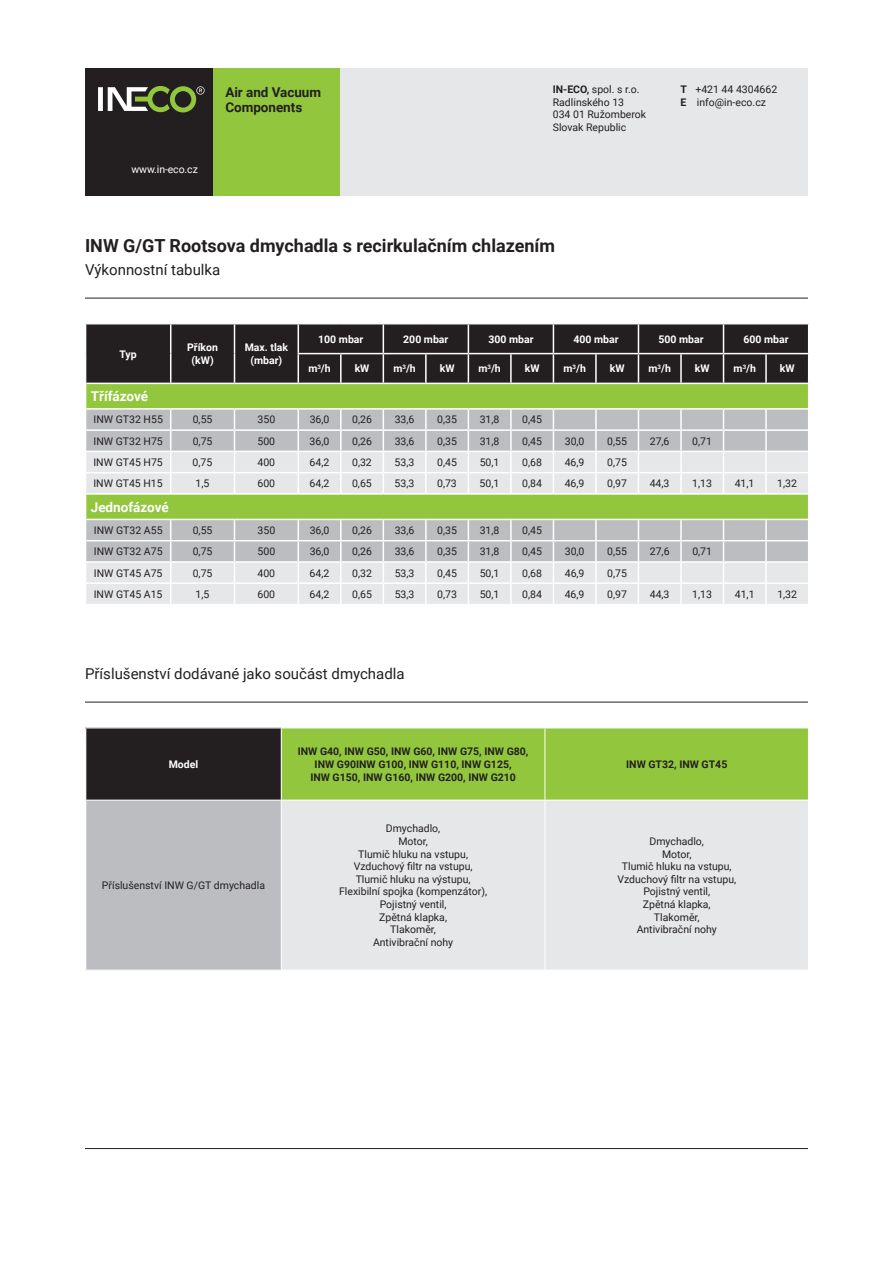
<style>
.page{position:relative;width:893px;height:1263px;background:#fff}
.page>*{position:absolute;margin:0;border:0;box-sizing:border-box;transform-origin:0 0}
.t1{font:700 18px "Roboto";color:#231f20}
.t2{font:15px "Roboto";color:#231f20}
.t3{font:700 13.5px/15px "Roboto";letter-spacing:-.005em;color:#231f20}
.t4{font:700 13.5px "Roboto";color:#fff}
.t5{font:10.5px/12.6px "Roboto";color:#231f20}
.t6{font:700 10.5px/12.6px "Roboto";color:#231f20;text-align:center}
.t7{font:700 10.5px/12.6px "Roboto";color:#fff;text-align:center}
.t8{font:10.5px "Roboto";letter-spacing:-.01em;color:#fff}
.s1{font-weight:700}
</style>
<div class="page">
<hr style="left:85px;top:1148px;width:723px;height:1px;background:#231f20">
<div style="left:340px;top:68px;width:468px;height:128px;background:#e6e7e9"></div>
<div style="left:213px;top:68px;width:127px;height:128px;background:#92c73d"></div>
<div style="left:85px;top:68px;width:128px;height:128px;background:#231f20"></div>
<svg style="left:98px;top:86px;width:107px;height:26px"></svg>
<hr style="left:85px;top:298px;width:723px;height:1px;background:#231f20">
<hr style="left:85px;top:702px;width:723px;height:1px;background:#231f20">
<div style="left:86px;top:728px;width:195px;height:72px;background:#231f20"></div>
<div style="left:282px;top:728px;width:526px;height:72px;background:#92c73d"></div>
<div style="left:86px;top:800px;width:195px;height:170px;background:#bcbdc0"></div>
<div style="left:282px;top:801px;width:526px;height:168px;background:#e6e7e9"></div>
<hr style="left:545px;top:728px;width:1px;height:72px;background:#fff">
<hr style="left:545px;top:800px;width:1px;height:169px;background:#fff">
<hr style="left:86px;top:800px;width:195px;height:1px;background:#fff">
<hr style="left:85px;top:969px;width:196px;height:2px;background:#fff">
<svg style="left:85px;top:324px;width:724px;height:280px;background:#a7b09a"></svg>
<p class="t8" style="left:132px;top:162px;width:68px">www.in-eco.cz</p>
<p class="t3" style="left:225px;top:84px;width:97px">Air and Vacuum<br>Components</p>
<p class="t5" style="left:553px;top:82px;width:95px"><span class="s1">IN-ECO,</span> spol. s r.o.<br>Radlinského 13<br>034 01 Ružomberok<br>Slovak Republic</p>
<h1 class="t1" style="left:85px;top:233px;width:472px">INW G/GT Rootsova dmychadla s recirkulačním chlazením</h1>
<h2 class="t2" style="left:85px;top:259px;width:137px">Výkonnostní tabulka</h2>
<p class="t5" style="left:680px;top:82px;width:98px"><span class="s1">T</span> +421 44 4304662<br><span class="s1">E</span> info@in-eco.cz</p>
<p class="t7" style="left:120px;top:347px;width:19px">Typ</p>
<p class="t7" style="left:187px;top:341px;width:32px">Příkon (kW)</p>
<p class="t7" style="left:245px;top:341px;width:45px">Max. tlak (mbar)</p>
<p class="t7" style="left:318px;top:332px;width:47px">100 mbar</p>
<p class="t7" style="left:403px;top:332px;width:47px">200 mbar</p>
<p class="t7" style="left:488px;top:332px;width:47px">300 mbar</p>
<p class="t7" style="left:573px;top:332px;width:47px">400 mbar</p>
<p class="t7" style="left:658px;top:332px;width:47px">500 mbar</p>
<p class="t7" style="left:743px;top:332px;width:47px">600 mbar</p>
<p class="t7" style="left:308px;top:362px;width:24px">m<sup>3</sup>/h</p>
<p class="t7" style="left:355px;top:362px;width:16px">kW</p>
<p class="t7" style="left:393px;top:362px;width:24px">m<sup>3</sup>/h</p>
<p class="t7" style="left:440px;top:362px;width:16px">kW</p>
<p class="t7" style="left:478px;top:362px;width:24px">m<sup>3</sup>/h</p>
<p class="t7" style="left:525px;top:362px;width:16px">kW</p>
<p class="t7" style="left:563px;top:362px;width:24px">m<sup>3</sup>/h</p>
<p class="t7" style="left:610px;top:362px;width:16px">kW</p>
<p class="t7" style="left:648px;top:362px;width:24px">m<sup>3</sup>/h</p>
<p class="t7" style="left:695px;top:362px;width:16px">kW</p>
<p class="t7" style="left:734px;top:362px;width:24px">m<sup>3</sup>/h</p>
<p class="t7" style="left:780px;top:362px;width:16px">kW</p>
<p class="t4" style="left:91px;top:387px;width:59px">Třífázové</p>
<p class="t5" style="left:94px;top:413px;width:71px">INW GT32 H55</p>
<p class="t5" style="left:193px;top:413px;width:21px">0,55</p>
<p class="t5" style="left:258px;top:413px;width:19px">350</p>
<p class="t5" style="left:310px;top:413px;width:21px">36,0</p>
<p class="t5" style="left:352px;top:413px;width:21px">0,26</p>
<p class="t5" style="left:395px;top:413px;width:21px">33,6</p>
<p class="t5" style="left:437px;top:413px;width:21px">0,35</p>
<p class="t5" style="left:480px;top:413px;width:21px">31,8</p>
<p class="t5" style="left:522px;top:413px;width:21px">0,45</p>
<p class="t5" style="left:93px;top:434px;width:71px">INW GT32 H75</p>
<p class="t5" style="left:193px;top:434px;width:21px">0,75</p>
<p class="t5" style="left:258px;top:434px;width:19px">500</p>
<p class="t5" style="left:310px;top:434px;width:21px">36,0</p>
<p class="t5" style="left:352px;top:434px;width:21px">0,26</p>
<p class="t5" style="left:395px;top:434px;width:21px">33,6</p>
<p class="t5" style="left:437px;top:434px;width:21px">0,35</p>
<p class="t5" style="left:480px;top:434px;width:21px">31,8</p>
<p class="t5" style="left:522px;top:434px;width:21px">0,45</p>
<p class="t5" style="left:565px;top:434px;width:21px">30,0</p>
<p class="t5" style="left:607px;top:434px;width:21px">0,55</p>
<p class="t5" style="left:650px;top:434px;width:21px">27,6</p>
<p class="t5" style="left:692px;top:434px;width:21px">0,71</p>
<p class="t5" style="left:93px;top:455px;width:71px">INW GT45 H75</p>
<p class="t5" style="left:193px;top:455px;width:21px">0,75</p>
<p class="t5" style="left:257px;top:455px;width:19px">400</p>
<p class="t5" style="left:310px;top:455px;width:21px">64,2</p>
<p class="t5" style="left:352px;top:455px;width:21px">0,32</p>
<p class="t5" style="left:395px;top:455px;width:21px">53,3</p>
<p class="t5" style="left:437px;top:455px;width:21px">0,45</p>
<p class="t5" style="left:480px;top:455px;width:21px">50,1</p>
<p class="t5" style="left:522px;top:455px;width:21px">0,68</p>
<p class="t5" style="left:565px;top:455px;width:21px">46,9</p>
<p class="t5" style="left:607px;top:455px;width:21px">0,75</p>
<p class="t5" style="left:93px;top:477px;width:71px">INW GT45 H15</p>
<p class="t5" style="left:196px;top:477px;width:15px">1,5</p>
<p class="t5" style="left:257px;top:477px;width:19px">600</p>
<p class="t5" style="left:310px;top:477px;width:21px">64,2</p>
<p class="t5" style="left:352px;top:477px;width:21px">0,65</p>
<p class="t5" style="left:395px;top:477px;width:21px">53,3</p>
<p class="t5" style="left:437px;top:477px;width:21px">0,73</p>
<p class="t5" style="left:480px;top:477px;width:21px">50,1</p>
<p class="t5" style="left:522px;top:477px;width:21px">0,84</p>
<p class="t5" style="left:565px;top:477px;width:21px">46,9</p>
<p class="t5" style="left:607px;top:477px;width:21px">0,97</p>
<p class="t5" style="left:650px;top:477px;width:21px">44,3</p>
<p class="t5" style="left:692px;top:477px;width:21px">1,13</p>
<p class="t5" style="left:735px;top:477px;width:21px">41,1</p>
<p class="t5" style="left:777px;top:477px;width:21px">1,32</p>
<p class="t4" style="left:91px;top:497px;width:80px">Jednofázové</p>
<p class="t5" style="left:94px;top:524px;width:70px">INW GT32 A55</p>
<p class="t5" style="left:193px;top:524px;width:21px">0,55</p>
<p class="t5" style="left:258px;top:524px;width:19px">350</p>
<p class="t5" style="left:310px;top:524px;width:21px">36,0</p>
<p class="t5" style="left:352px;top:524px;width:21px">0,26</p>
<p class="t5" style="left:395px;top:524px;width:21px">33,6</p>
<p class="t5" style="left:437px;top:524px;width:21px">0,35</p>
<p class="t5" style="left:480px;top:524px;width:21px">31,8</p>
<p class="t5" style="left:522px;top:524px;width:21px">0,45</p>
<p class="t5" style="left:94px;top:545px;width:70px">INW GT32 A75</p>
<p class="t5" style="left:193px;top:545px;width:21px">0,75</p>
<p class="t5" style="left:258px;top:545px;width:19px">500</p>
<p class="t5" style="left:310px;top:545px;width:21px">36,0</p>
<p class="t5" style="left:352px;top:545px;width:21px">0,26</p>
<p class="t5" style="left:395px;top:545px;width:21px">33,6</p>
<p class="t5" style="left:437px;top:545px;width:21px">0,35</p>
<p class="t5" style="left:480px;top:545px;width:21px">31,8</p>
<p class="t5" style="left:522px;top:545px;width:21px">0,45</p>
<p class="t5" style="left:565px;top:545px;width:21px">30,0</p>
<p class="t5" style="left:607px;top:545px;width:21px">0,55</p>
<p class="t5" style="left:650px;top:545px;width:21px">27,6</p>
<p class="t5" style="left:692px;top:545px;width:21px">0,71</p>
<p class="t5" style="left:94px;top:566px;width:70px">INW GT45 A75</p>
<p class="t5" style="left:193px;top:566px;width:21px">0,75</p>
<p class="t5" style="left:257px;top:566px;width:19px">400</p>
<p class="t5" style="left:310px;top:566px;width:21px">64,2</p>
<p class="t5" style="left:352px;top:566px;width:21px">0,32</p>
<p class="t5" style="left:395px;top:566px;width:21px">53,3</p>
<p class="t5" style="left:437px;top:566px;width:21px">0,45</p>
<p class="t5" style="left:480px;top:566px;width:21px">50,1</p>
<p class="t5" style="left:522px;top:566px;width:21px">0,68</p>
<p class="t5" style="left:565px;top:566px;width:21px">46,9</p>
<p class="t5" style="left:607px;top:566px;width:21px">0,75</p>
<p class="t5" style="left:94px;top:587px;width:70px">INW GT45 A15</p>
<p class="t5" style="left:196px;top:587px;width:15px">1,5</p>
<p class="t5" style="left:257px;top:587px;width:19px">600</p>
<p class="t5" style="left:310px;top:587px;width:21px">64,2</p>
<p class="t5" style="left:352px;top:587px;width:21px">0,65</p>
<p class="t5" style="left:395px;top:587px;width:21px">53,3</p>
<p class="t5" style="left:437px;top:587px;width:21px">0,73</p>
<p class="t5" style="left:480px;top:587px;width:21px">50,1</p>
<p class="t5" style="left:522px;top:587px;width:21px">0,84</p>
<p class="t5" style="left:565px;top:587px;width:21px">46,9</p>
<p class="t5" style="left:607px;top:587px;width:21px">0,97</p>
<p class="t5" style="left:650px;top:587px;width:21px">44,3</p>
<p class="t5" style="left:692px;top:587px;width:21px">1,13</p>
<p class="t5" style="left:735px;top:587px;width:21px">41,1</p>
<p class="t5" style="left:777px;top:587px;width:21px">1,32</p>
<h2 class="t2" style="left:85px;top:663px;width:321px">Příslušenství dodávané jako součást dmychadla</h2>
<p class="t7" style="left:169px;top:757px;width:31px">Model</p>
<p class="t5" style="left:102px;top:879px;width:165px">Příslušenství INW G/GT dmychadla</p>
<p class="t6" style="left:298px;top:745px;width:232px">INW G40, INW G50, INW G60, INW G75, INW G80,<br>INW G90INW G100, INW G110, INW G125,<br>INW G150, INW G160, INW G200, INW G210</p>
<p class="t5" style="left:339px;top:822px;width:149px;text-align:center">Dmychadlo,<br>Motor,<br>Tlumič hluku na vstupu,<br>Vzduchový filtr na vstupu,<br>Tlumič hluku na výstupu,<br>Flexibilní spojka (kompenzátor),<br>Pojistný ventil,<br>Zpětná klapka,<br>Tlakoměr,<br>Antivibrační nohy</p>
<p class="t6" style="left:626px;top:757px;width:103px">INW GT32, INW GT45</p>
<p class="t5" style="left:617px;top:834px;width:120px;text-align:center">Dmychadlo,<br>Motor,<br>Tlumič hluku na vstupu,<br>Vzduchový filtr na vstupu,<br>Pojistný ventil,<br>Zpětná klapka,<br>Tlakoměr,<br>Antivibrační nohy</p>
</div>
